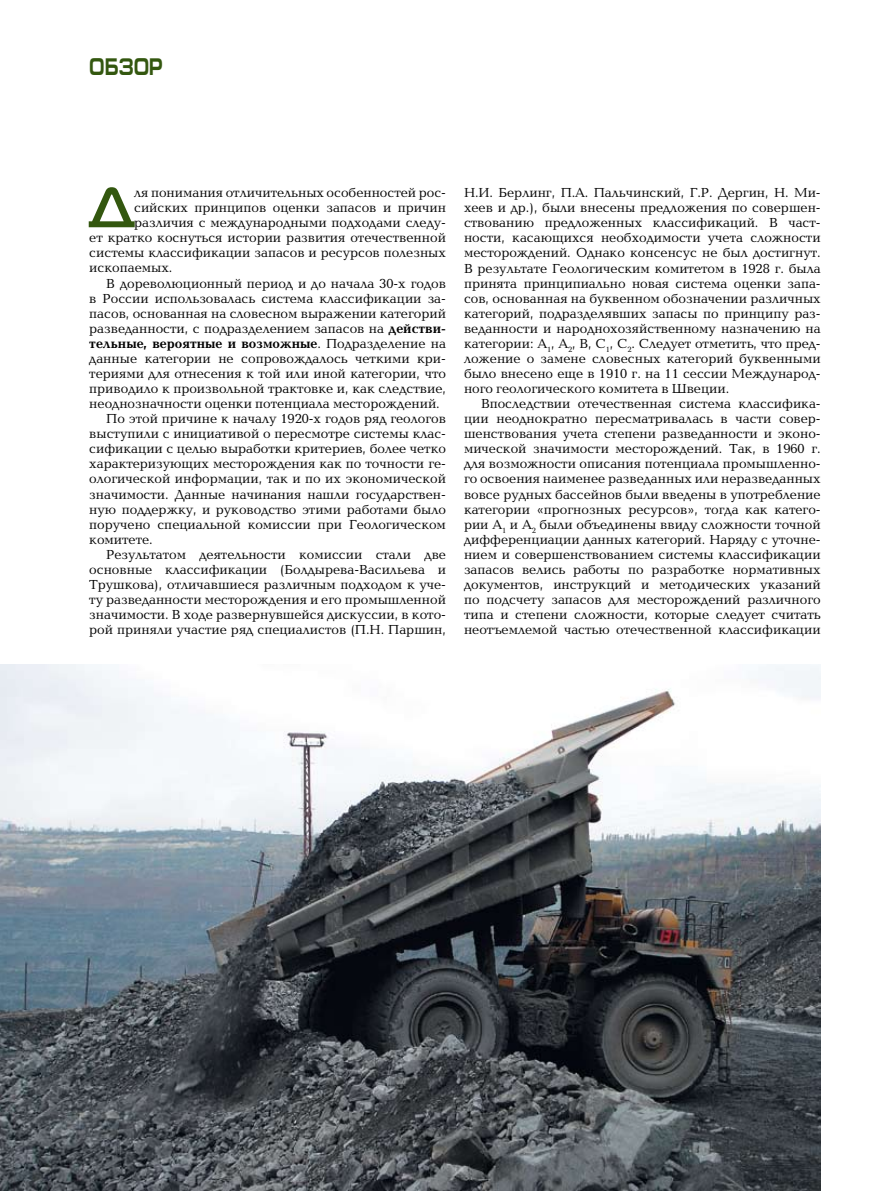
<style>
.page{position:relative;width:893px;height:1191px;background:#fff}
.page>*{position:absolute;margin:0;border:0;box-sizing:border-box;transform-origin:0 0}
.t1{font:700 56.55px "Magistral C";color:#33570f}
.t2{font:700 24px "Europe Ext";color:#33570f;scale:.7 1}
.t3{font:13.5px/15px "Baltica C";color:#000;text-align:justify}
.t4{font:700 13.5px "Baltica C";color:#000}
.s1{font-weight:700}
.s2{font-weight:400}
</style>
<div class="page">
<img style="left:0;top:664px;width:821px;height:527px">
<h2 class="t2" style="left:89px;top:53px;width:106px">ОБЗОР</h2>
<h1 class="t1" style="left:89px;top:174px;width:46px">Д</h1>
<p class="t3" style="left:134px;top:186px;width:313px">ля понимания отличительных особенностей рос-</p>
<p class="t3" style="left:134px;top:201px;width:313px">сийских принципов оценки запасов и причин</p>
<p class="t3" style="left:134px;top:216px;width:313px">различия с международными подходами следу-</p>
<p class="t3" style="left:89px;top:231px;width:358px">ет кратко коснуться истории развития отечественной</p>
<p class="t3" style="left:89px;top:246px;width:358px">системы классификации запасов и ресурсов полезных</p>
<p class="t3" style="left:89px;top:261px;width:85px">ископаемых.</p>
<p class="t3" style="left:106px;top:276px;width:341px">В дореволюционный период и до начала 30-х годов</p>
<p class="t3" style="left:89px;top:291px;width:358px">в России использовалась система классификации за-</p>
<p class="t3" style="left:89px;top:306px;width:358px">пасов, основанная на словесном выражении категорий</p>
<p class="t3" style="left:89px;top:321px;width:358px">разведанности, с подразделением запасов на <span class="s1">действи-</span></p>
<p class="t4" style="left:89px;top:336px;width:358px">тельные, вероятные и возможные<span class="s2">. Подразделение на</span></p>
<p class="t3" style="left:89px;top:351px;width:358px">данные категории не сопровождалось четкими кри-</p>
<p class="t3" style="left:89px;top:366px;width:358px">териями для отнесения к той или иной категории, что</p>
<p class="t3" style="left:89px;top:382px;width:358px">приводило к произвольной трактовке и, как следствие,</p>
<p class="t3" style="left:89px;top:397px;width:352px">неоднозначности оценки потенциала месторождений.</p>
<p class="t3" style="left:106px;top:412px;width:341px">По этой причине к началу 1920-х годов ряд геологов</p>
<p class="t3" style="left:89px;top:427px;width:358px">выступили с инициативой о пересмотре системы клас-</p>
<p class="t3" style="left:89px;top:442px;width:358px">сификации с целью выработки критериев, более четко</p>
<p class="t3" style="left:89px;top:457px;width:358px">характеризующих месторождения как по точности ге-</p>
<p class="t3" style="left:89px;top:472px;width:358px">ологической информации, так и по их экономической</p>
<p class="t3" style="left:89px;top:487px;width:358px">значимости. Данные начинания нашли государствен-</p>
<p class="t3" style="left:89px;top:502px;width:358px">ную поддержку, и руководство этими работами было</p>
<p class="t3" style="left:89px;top:517px;width:358px">поручено специальной комиссии при Геологическом</p>
<p class="t3" style="left:89px;top:532px;width:65px">комитете.</p>
<p class="t3" style="left:106px;top:547px;width:341px">Результатом деятельности комиссии стали две</p>
<p class="t3" style="left:89px;top:562px;width:358px">основные классификации (Болдырева-Васильева и</p>
<p class="t3" style="left:89px;top:577px;width:358px">Трушкова), отличавшиеся различным подходом к уче-</p>
<p class="t3" style="left:89px;top:592px;width:358px">ту разведанности месторождения и его промышленной</p>
<p class="t3" style="left:89px;top:608px;width:358px">значимости. В ходе развернувшeйся дискуссии, в кото-</p>
<p class="t3" style="left:89px;top:623px;width:358px">рой приняли участие ряд специалистов (П.Н. Паршин,</p>
<p class="t3" style="left:464px;top:186px;width:358px">Н.И. Берлинг, П.А. Пальчинский, Г.Р. Дергин, Н. Ми&shy;хеев и др.), были внесены предложения по совершен&shy;ствованию предложенных классификаций. В част&shy;ности, касающихся необходимости учета сложности месторождений. Однако консенсус не был достигнут.<br>В результате Геологическим комитетом в 1928 г. была принята принципиально новая система оценки запа&shy;сов, основанная на буквенном обозначении различных категорий, подразделявших запасы по принципу раз&shy;веданности и народнохозяйственному назначению на категории: А<sub>1</sub>, А<sub>2</sub>, В, С<sub>1</sub>, С<sub>2</sub>. Следует отметить, что пред&shy;ложение о замене словесных категорий буквенными было внесено еще в 1910 г. на 11 сессии Международ&shy;ного геологического комитета в Швеции.</p>
<p class="t3" style="left:464px;top:397px;width:358px;text-indent:17px">Впоследствии отечественная система классифика&shy;ции неоднократно пересматривалась в части совер&shy;шенствования учета степени разведанности и эконо&shy;мической значимости месторождений. Так, в 1960 г. для возможности описания потенциала промышленно&shy;го освоения наименее разведанных или неразведанных вовсе рудных бассейнов были введены в употребление категории «прогнозных ресурсов», тогда как катего&shy;рии А<sub>1</sub> и А<sub>2</sub> были объединены ввиду сложности точной дифференциации данных категорий. Наряду с уточне&shy;нием и совершенствованием системы классификации запасов велись работы по разработке нормативных документов, инструкций и методических указаний по подсчету запасов для месторождений различного типа и степени сложности, которые следует считать неотъемлемой частью отечественной классификации</p>
</div>
